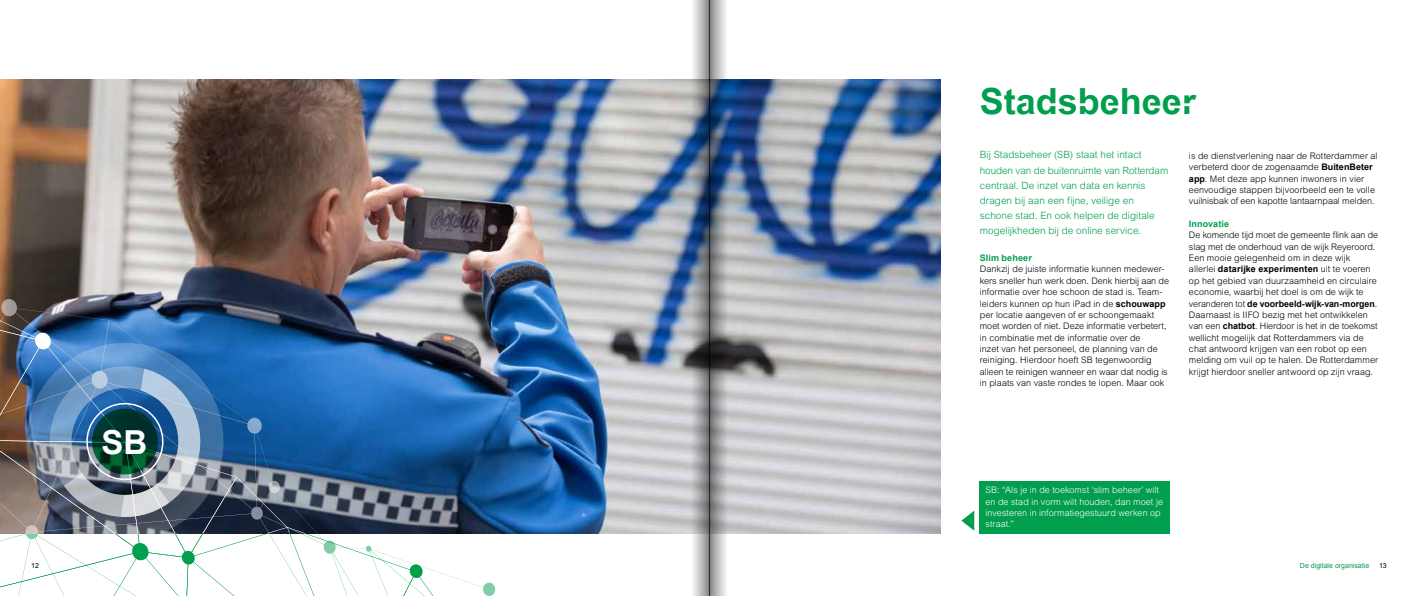
<style>
.page{position:relative;width:1418px;height:596px;background:#fff}
.page>*{position:absolute;margin:0;border:0;box-sizing:border-box;transform-origin:0 0}
.t1{font:700 36px "Arialfor Rotterdam";color:#009e4d}
.t2{font:700 33px "Arial";color:#fff}
.t3{font:300 10px/15px "Arial MT Std";color:#009e4d}
.t4{font:300 9px/11.3px "Arial MT Std";letter-spacing:.005em;color:#000}
.t5{font:300 9px/11.3px "Arial MT Std";letter-spacing:.005em;color:#fff}
.t6{font:700 9px "Arial";letter-spacing:.005em;color:#000}
.t7{font:700 9px "Arial";letter-spacing:.015em;color:#009e4d}
.t8{font:7px "Arial";color:#009e4d}
.t9{font:7px "Arial";color:#000}
.s1{font-family:"Arial";font-weight:700}
.s2{font-family:"Arial MT Std";font-weight:300}
</style>
<div class="page">
<img style="left:0;top:79px;width:940px;height:454px">
<img style="left:0;top:297px;width:495px;height:298px">
<img style="left:26px;top:342px;width:197px;height:191px">
<div style="left:979px;top:480px;width:190px;height:52px;background:#009e4d"></div>
<svg style="left:961px;top:511px;width:13px;height:19px"></svg>
<img style="left:690px;top:0;width:19px;height:595px">
<svg style="left:709px;top:0;width:18px;height:595px"></svg>
<h1 class="t1" style="left:979px;top:81px;width:218px">Stadsbeheer</h1>
<h2 class="t2" style="left:102px;top:420px;width:47px">SB</h2>
<p class="t3" style="left:979px;top:147px;width:190px">Bij Stadsbeheer (SB) staat het intact houden van de buitenruimte van Rotterdam centraal. De inzet van data en kennis dragen bij aan een fijne, veilige en schone stad. En ook helpen de digitale mogelijkheden bij de online service.</p>
<p class="t7" style="left:979px;top:252px;width:53px">Slim beheer</p>
<p class="t4" style="left:979px;top:263px;width:191px">Dankzij de juiste informatie kunnen medewer&shy;kers sneller hun werk doen. Denk hierbij aan de informatie over hoe schoon de stad is. Team&shy;leiders kunnen op hun iPad in de <span class="s1">schouwapp </span>per locatie aangeven of er schoongemaakt moet worden of niet. Deze informatie verbetert, in combinatie met de informatie over de<br>inzet van het personeel, de planning van de reiniging. Hierdoor hoeft SB tegenwoordig alleen te reinigen wanneer en waar dat nodig is in plaats van vaste rondes te lopen. Maar ook</p>
<p class="t4" style="left:1188px;top:150px;width:190px">is de dienstverlening naar de Rotterdammer al verbeterd door de zogenaamde <span class="s1">BuitenBeter app</span>. Met deze app kunnen inwoners in vier eenvoudige stappen bijvoorbeeld een te volle vuilnisbak of een kapotte lantaarnpaal melden.</p>
<p class="t7" style="left:1188px;top:218px;width:42px">Innovatie</p>
<p class="t4" style="left:1188px;top:229px;width:191px">De komende tijd moet de gemeente flink aan de slag met de onderhoud van de wijk Reyeroord.<br>Een mooie gelegenheid om in deze wijk</p>
<p class="t6" style="left:1188px;top:263px;width:183px"><span class="s2">allerlei</span> datarijke experimenten <span class="s2">uit te voeren</span></p>
<p class="t4" style="left:1188px;top:275px;width:189px">op het gebied van duurzaamheid en circulaire economie, waarbij het doel is om de wijk te</p>
<p class="t6" style="left:1188px;top:297px;width:190px"><span class="s2">veranderen tot</span> de voorbeeld-wijk-van-morgen<span class="s2">.</span></p>
<p class="t4" style="left:1188px;top:309px;width:191px">Daarnaast is IIFO bezig met het ontwikkelen van een <span class="s1">chatbot</span>. Hierdoor is het in de toekomst wellicht mogelijk dat Rotterdammers via de chat antwoord krijgen van een robot op een melding om vuil op te halen. De Rotterdammer krijgt hierdoor sneller antwoord op zijn vraag.</p>
<p class="t5" style="left:985px;top:484px;width:179px">SB: “Als je in de toekomst ‘slim beheer’ wilt en de stad in vorm wilt houden, dan moet je investeren in informatiegestuurd werken op straat.”</p>
<p class="t9" style="left:31px;top:560px;width:9px">12</p>
<p class="t8" style="left:1299px;top:560px;width:71px">De digitale organisatie</p>
<p class="t9" style="left:1378px;top:560px;width:9px">13</p>
</div>
